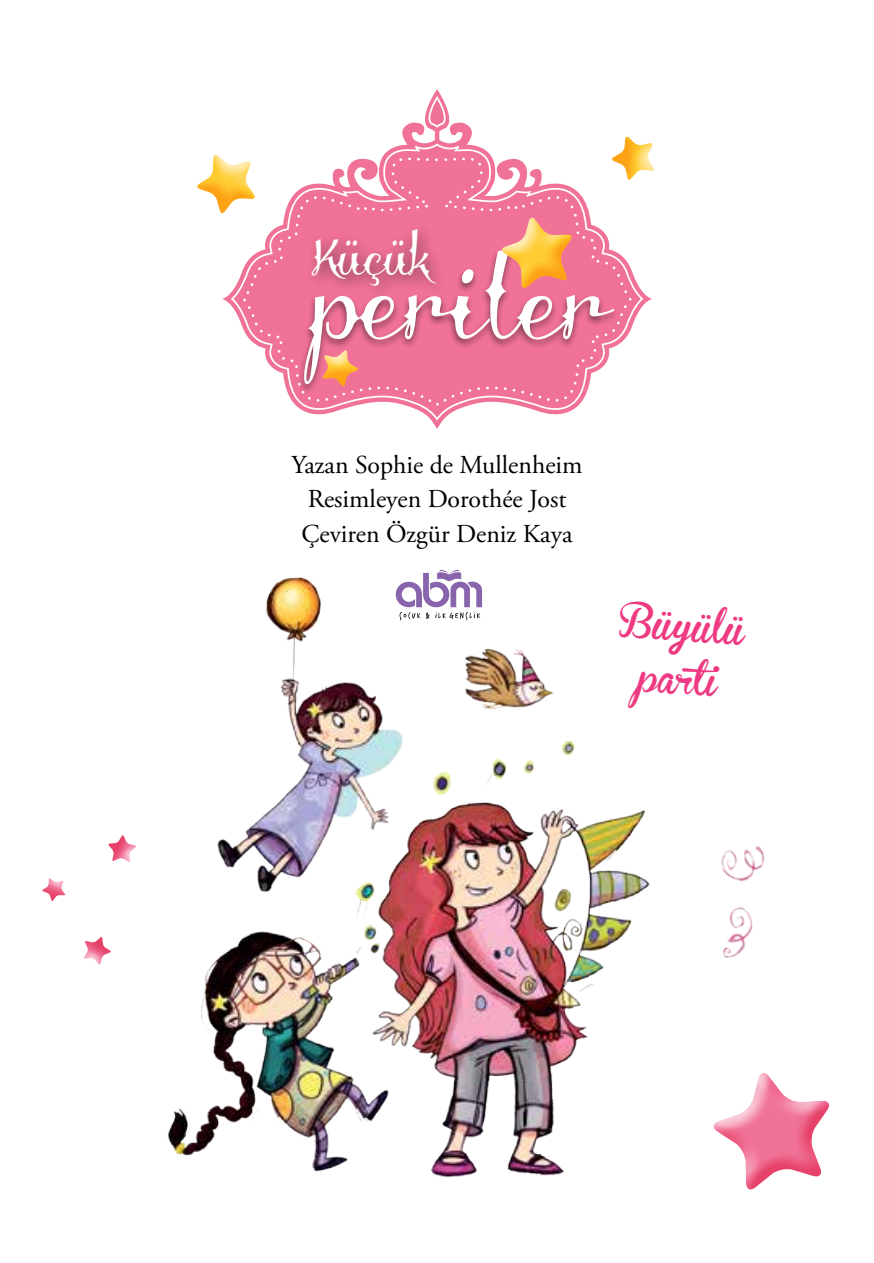
<style>
.page{position:relative;width:874px;height:1263px;background:#fff}
.page>*{position:absolute;margin:0;border:0;box-sizing:border-box;transform-origin:0 0}
.t1{font:87.52px "Delinquentealt I Demo";letter-spacing:.03em;color:#fff}
.t2{font:43.65px "Delinquentealt I Demo";color:#fff}
.t3{font:33.98px/53.1px "Brannboll Fet";color:#ee3a83;text-align:center}
.t4{font:25.88px/34.4px "Adobe Garamond Pro";color:#000;text-align:center}
</style>
<div class="page">
<svg style="left:197px;top:155px;width:25px;height:58px"></svg>
<svg style="left:222px;top:89px;width:430px;height:340px"></svg>
<svg style="left:231px;top:96px;width:412px;height:325px"></svg>
<svg style="left:243px;top:158px;width:389px;height:248px;fill:#f17297"></svg>
<div style="left:304px;top:221px;width:147px;height:82px;background:#000;opacity:.5"></div>
<div style="left:297px;top:247px;width:324px;height:148px;background:#000;opacity:.5"></div>
<svg style="left:494px;top:210px;width:85px;height:85px;background:#ef8c76"></svg>
<svg style="left:713px;top:1073px;width:116px;height:117px"></svg>
<svg style="left:108px;top:835px;width:28px;height:27px"></svg>
<svg style="left:84px;top:937px;width:27px;height:28px"></svg>
<svg style="left:42px;top:878px;width:23px;height:23px"></svg>
<img style="left:721px;top:846px;width:44px;height:112px">
<img style="left:168px;top:577px;width:482px;height:601px">
<svg style="left:396px;top:569px;width:86px;height:51px"></svg>
<h2 class="t2" style="left:311px;top:235px;width:121px">Küçük</h2>
<h1 class="t1" style="left:316px;top:258px;width:297px">periler</h1>
<p class="t4" style="left:291px;top:448px;width:293px">Yazan Sophie de Mullenheim<br>Resimleyen Dorothée Jost<br>Çeviren Özgür Deniz Kaya</p>
<h3 class="t3" style="left:621px;top:597px;width:127px;rotate:4deg">Büyülü parti</h3>
</div>
